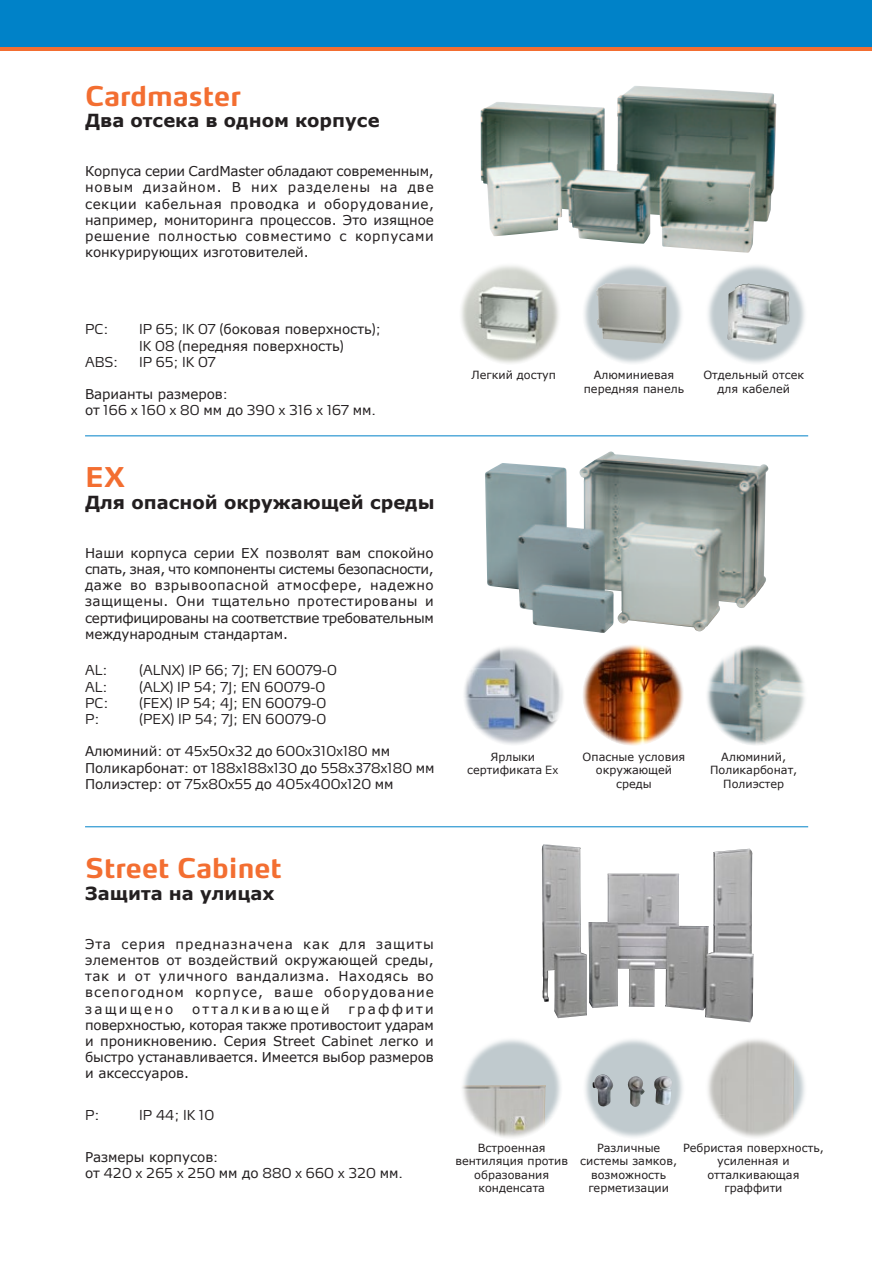
<style>
.page{position:relative;width:872px;height:1263px;background:#fff}
.page>*{position:absolute;margin:0;border:0;box-sizing:border-box;transform-origin:0 0}
.t1{font:700 27px "Max Pro";color:#f36e31}
.t2{font:700 18px "Verdana";color:#231f20}
.t3{font:13.5px/16.2px "Verdana";letter-spacing:-.005em;color:#231f20;text-align:justify}
.t4{font:300 13.5px/16.2px "Max Pro";letter-spacing:-.005em;color:#231f20}
.t5{font:300 13.5px "Max Pro";letter-spacing:.025em;color:#231f20}
.t6{font:13.5px "Verdana";letter-spacing:.165em;color:#231f20}
.t7{font:11.25px/13.5px "Verdana";color:#231f20;text-align:center}
.s1{font-family:"Max Pro";font-weight:300}
.s2{font-family:"Verdana";font-weight:400}
</style>
<div class="page">
<svg style="left:585px;top:1039px;width:98px;height:99px;fill:#c0cace"></svg>
<svg style="left:462px;top:1039px;width:99px;height:99px"></svg>
<svg style="left:708px;top:1039px;width:97px;height:99px;fill:#c1c0bd"></svg>
<svg style="left:464px;top:646px;width:99px;height:99px"></svg>
<img style="left:583px;top:645px;width:100px;height:101px">
<svg style="left:707px;top:645px;width:98px;height:100px"></svg>
<svg style="left:461px;top:265px;width:98px;height:99px"></svg>
<svg style="left:584px;top:265px;width:98px;height:99px"></svg>
<svg style="left:708px;top:265px;width:97px;height:99px"></svg>
<hr style="left:85px;top:435px;width:723px;height:1px;background:#0082c8">
<hr style="left:85px;top:826px;width:723px;height:1px;background:#0082c8">
<hr style="left:0;top:47px;width:872px;height:4px;background:#f36e31">
<div style="left:0;top:0;width:872px;height:47px;background:#0082c8"></div>
<img style="left:485px;top:451px;width:284px;height:182px">
<img style="left:480px;top:86px;width:296px;height:167px">
<img style="left:542px;top:844px;width:211px;height:178px">
<h1 class="t1" style="left:85px;top:73px;width:157px">Cardmaster</h1>
<h2 class="t2" style="left:85px;top:108px;width:296px">Два отсека в одном корпусе</h2>
<p class="t3" style="left:85px;top:163px;width:350px">Корпуса серии CardMaster обладают современным, новым дизайном. В них разделены на две секции кабельная проводка и оборудование, например, мониторинга процессов. Это изящное решение полностью совместимо с корпусами конкурирующих изготовителей.</p>
<p class="t4" style="left:85px;top:320px;width:25px">PC:</p>
<p class="t3" style="left:139px;top:321px;width:243px"><span class="s1">IP 65; IK 07 (</span>боковая поверхность<span class="s1">);<br>IK 08 (</span>передняя поверхность<span class="s1">)</span></p>
<p class="t4" style="left:85px;top:352px;width:35px">ABS:</p>
<p class="t4" style="left:139px;top:352px;width:78px">IP 65; IK 07</p>
<p class="t3" style="left:85px;top:386px;width:144px">Варианты размеров<span class="s1">:</span></p>
<p class="t5" style="left:85px;top:399px;width:292px"><span class="s2">от</span> 166 x 160 x 80 <span class="s2">мм до</span> 390 x 316 x 167 <span class="s2">мм</span>.</p>
<h1 class="t1" style="left:85px;top:455px;width:41px">EX</h1>
<h2 class="t2" style="left:85px;top:490px;width:351px">Для опасной окружающей среды</h2>
<p class="t3" style="left:85px;top:545px;width:350px">Наши корпуса серии EX позволят вам спокойно спать, зная, что компоненты системы безопасности, даже во взрывоопасной атмосфере, надежно защищены. Они тщательно протестированы и сертифицированы на соответствие требовательным международным стандартам.</p>
<p class="t4" style="left:85px;top:661px;width:24px">AL:</p>
<p class="t4" style="left:139px;top:661px;width:199px">(ALNX) IP 66; 7J; EN 60079-0</p>
<p class="t4" style="left:85px;top:677px;width:24px">AL:</p>
<p class="t4" style="left:139px;top:677px;width:188px">(ALX) IP 54; 7J; EN 60079-0</p>
<p class="t4" style="left:85px;top:693px;width:25px">PC:</p>
<p class="t4" style="left:139px;top:693px;width:189px">(FEX) IP 54; 4J; EN 60079-0</p>
<p class="t4" style="left:85px;top:710px;width:16px">P:</p>
<p class="t4" style="left:139px;top:710px;width:189px">(PEX) IP 54; 7J; EN 60079-0</p>
<p class="t4" style="left:85px;top:742px;width:351px"><span class="s2">Алюминий</span>: <span class="s2">от</span> 45x50x32 <span class="s2">до</span> 600x310x180 <span class="s2">мм<br>Поликарбонат</span>: <span class="s2">от</span> 188x188x130 <span class="s2">до</span> 558x378x180 <span class="s2">мм<br>Полиэстер</span>: <span class="s2">от</span> 75x80x55 <span class="s2">до</span> 405x400x120 <span class="s2">мм</span></p>
<p class="t7" style="left:471px;top:368px;width:86px">Легкий доступ</p>
<p class="t7" style="left:584px;top:368px;width:102px">Алюминиевая передняя панель</p>
<p class="t7" style="left:703px;top:368px;width:102px">Отдельный отсек для кабелей</p>
<p class="t7" style="left:467px;top:750px;width:93px">Ярлыки сертификата <span class="s1">Ex</span></p>
<p class="t7" style="left:582px;top:750px;width:104px">Опасные условия окружающей среды</p>
<p class="t7" style="left:710px;top:750px;width:89px">Алюминий,<br>Поликарбонат,<br>Полиэстер</p>
<h1 class="t1" style="left:85px;top:845px;width:198px">Street Cabinet</h1>
<h2 class="t2" style="left:85px;top:880px;width:191px">Защита на улицах</h2>
<p class="t3" style="left:85px;top:936px;width:350px">Эта серия предназначена как для защиты элементов от воздействий окружающей среды, так и от уличного вандализма. Находясь во всепогодном корпусе, ваше оборудование защищено</p>
<p class="t3" style="left:85px;top:1000px;width:350px;text-indent:263px">граффити поверхностью, которая также противостоит ударам и проникновению. Серия Street Cabinet легко и быстро устанавливается. Имеется выбор размеров и аксессуаров.</p>
<p class="t6" style="left:192px;top:999px;width:139px">отталкивающей</p>
<p class="t4" style="left:85px;top:1105px;width:16px">P:</p>
<p class="t4" style="left:139px;top:1105px;width:77px">IP 44; IK 10</p>
<p class="t3" style="left:85px;top:1149px;width:135px">Размеры корпусов<span class="s1">:</span></p>
<p class="t4" style="left:85px;top:1164px;width:319px"><span class="s2">от</span> 420 x 265 x 250 <span class="s2">мм до</span> 880 x 660 x 320 <span class="s2">мм</span>.</p>
<p class="t7" style="left:455px;top:1141px;width:114px">Встроенная вентиляция против образования конденсата</p>
<p class="t7" style="left:580px;top:1141px;width:98px">Различные системы замков, возможность герметизации</p>
<p class="t7" style="left:683px;top:1141px;width:142px">Ребристая поверхность, усиленная и отталкивающая граффити</p>
</div>
